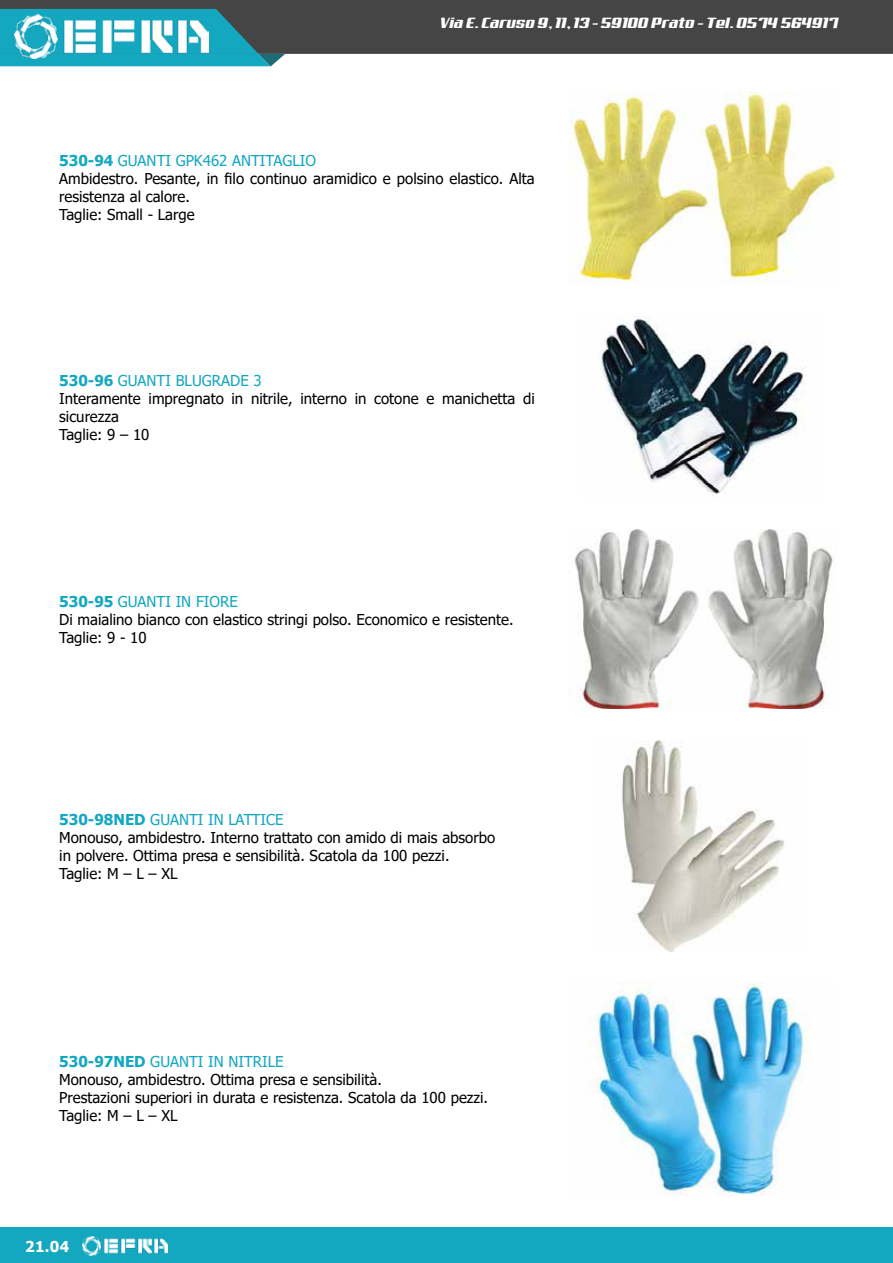
<style>
.page{position:relative;width:893px;height:1263px;background:#fff}
.page>*{position:absolute;margin:0;border:0;box-sizing:border-box;transform-origin:0 0}
.t1{font:15px/18px "Tahoma";color:#000}
.t2{font:15px "Aero";color:#fff}
.t3{font:700 15px "Tahoma";color:#fff}
.s1{font-weight:700;color:#14a7c0}
.s2{color:#14a7c0}
</style>
<div class="page">
<div style="left:0;top:1228px;width:893px;height:35px;background:#14a7c0"></div>
<div style="left:0;top:0;width:893px;height:54px;background:#454545"></div>
<svg style="left:0;top:9px;width:285px;height:57px;background:#248c9d"></svg>
<img style="left:14px;top:15px;width:195px;height:43px">
<img style="left:82px;top:1236px;width:86px;height:19px">
<img style="left:569px;top:92px;width:267px;height:190px">
<img style="left:599px;top:316px;width:207px;height:181px">
<img style="left:574px;top:529px;width:259px;height:180px">
<img style="left:621px;top:740px;width:164px;height:211px">
<img style="left:587px;top:982px;width:223px;height:213px">
<p class="t2" style="left:440px;top:14px;width:400px">Via E. Caruso 9, 11, 13 - 59100 Prato - Tel. 0574 564917</p>
<p class="t1" style="left:59px;top:153px;width:477px"><span class="s1">530-94</span> <span class="s2">GUANTI GPK462 ANTITAGLIO<br></span>Ambidestro. Pesante, in filo continuo aramidico e polsino elastico. Alta resistenza al calore.<br>Taglie: Small - Large</p>
<p class="t1" style="left:59px;top:372px;width:477px"><span class="s1">530-96</span> <span class="s2">GUANTI BLUGRADE 3<br></span>Interamente impregnato in nitrile, interno in cotone e manichetta di sicurezza<br>Taglie: 9 – 10</p>
<p class="t1" style="left:59px;top:593px;width:456px"><span class="s1">530-95</span> <span class="s2">GUANTI IN FIORE<br></span>Di maialino bianco con elastico stringi polso. Economico e resistente.<br>Taglie: 9 - 10</p>
<p class="t1" style="left:59px;top:811px;width:437px"><span class="s1">530-98NED</span> <span class="s2">GUANTI IN LATTICE<br></span>Monouso, ambidestro. Interno trattato con amido di mais absorbo in polvere. Ottima presa e sensibilità. Scatola da 100 pezzi.<br>Taglie: M – L – XL</p>
<p class="t1" style="left:59px;top:1054px;width:430px"><span class="s1">530-97NED</span> <span class="s2">GUANTI IN NITRILE<br></span>Monouso, ambidestro. Ottima presa e sensibilità.<br>Prestazioni superiori in durata e resistenza. Scatola da 100 pezzi.<br>Taglie: M – L – XL</p>
<p class="t3" style="left:25px;top:1236px;width:46px">21.04</p>
</div>
